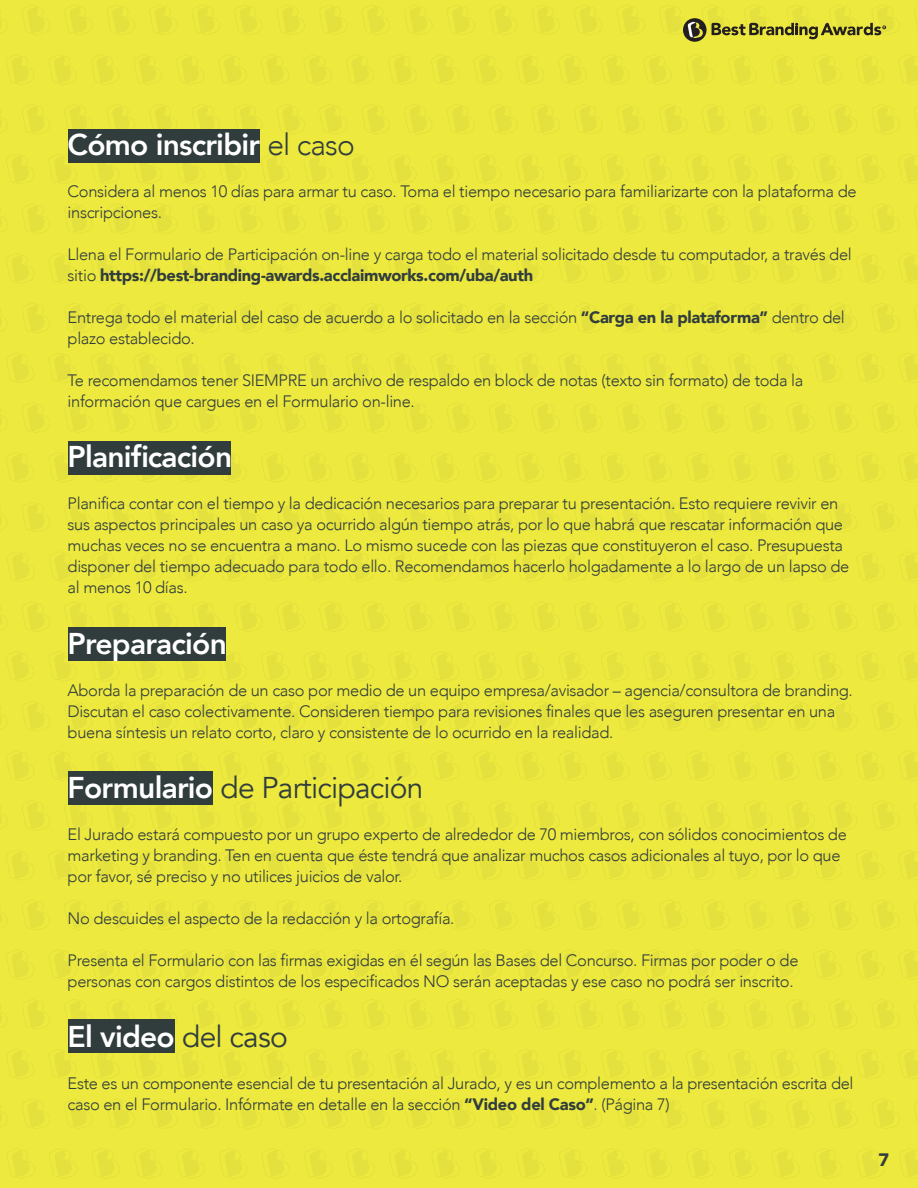
<style>
.page{position:relative;width:918px;height:1188px;background:#ede93e}
.page>*{position:absolute;margin:0;border:0;box-sizing:border-box;transform-origin:0 0}
.t1{font:800 30px "Avenir";letter-spacing:-.025em;color:#fff}
.t2{font:30px "Avenir";letter-spacing:-.025em;color:#313d3d}
.t3{font:900 18px "Avenir";color:#313d3d}
.t4{font:300 16.5px/21px "Avenir";letter-spacing:-.02em;color:#313d3d}
.s1{font-weight:300;color:#313d3d}
.s2{font-weight:900}
.s3{font-weight:800;color:#fff}
.s4{font-weight:400;color:#313d3d}
</style>
<div class="page">
<svg style="left:91px;top:162px;width:29px;height:1px"></svg>
<svg style="left:133px;top:162px;width:29px;height:1px"></svg>
<svg style="left:176px;top:162px;width:29px;height:1px"></svg>
<svg style="left:218px;top:162px;width:29px;height:1px"></svg>
<svg style="left:91px;top:474px;width:29px;height:1px"></svg>
<svg style="left:133px;top:474px;width:29px;height:1px"></svg>
<svg style="left:176px;top:474px;width:29px;height:1px"></svg>
<svg style="left:218px;top:474px;width:13px;height:1px"></svg>
<svg style="left:775px;top:22px;width:112px;height:17px"></svg>
<svg style="left:683px;top:18px;width:24px;height:24px"></svg>
<svg style="left:683px;top:18px;width:91px;height:20px"></svg>
<div style="left:68px;top:129px;width:192px;height:33px;background:#313d3d"></div>
<div style="left:68px;top:441px;width:163px;height:33px;background:#313d3d"></div>
<div style="left:68px;top:627px;width:158px;height:34px;background:#313d3d"></div>
<div style="left:68px;top:771px;width:145px;height:34px;background:#313d3d"></div>
<div style="left:68px;top:1019px;width:106px;height:34px;background:#313d3d"></div>
<h1 class="t1" style="left:68px;top:121px;width:289px">Cómo inscribir <span class="s1">el caso</span></h1>
<p class="t4" style="left:68px;top:181px;width:790px">Considera al menos 10 días para armar tu caso. Toma el tiempo necesario para familiarizarte con la plataforma de inscripciones.</p>
<p class="t4" style="left:68px;top:244px;width:786px">Llena el Formulario de Participación on-line y carga todo el material solicitado desde tu computador, a través del sitio <span class="s2">https://best-branding-awards.acclaimworks.com/uba/auth</span></p>
<p class="t4" style="left:68px;top:307px;width:779px">Entrega todo el material del caso de acuerdo a lo solicitado en la sección <span class="s2">“Carga en la plataforma”</span> dentro del plazo establecido.</p>
<p class="t4" style="left:68px;top:370px;width:737px">Te recomendamos tener SIEMPRE un archivo de respaldo en block de notas (texto sin formato) de toda la información que cargues en el Formulario on-line.</p>
<h1 class="t1" style="left:68px;top:434px;width:166px">Planificación</h1>
<p class="t4" style="left:68px;top:493px;width:783px">Planifica contar con el tiempo y la dedicación necesarios para preparar tu presentación. Esto requiere revivir en sus aspectos principales un caso ya ocurrido algún tiempo atrás, por lo que habrá que rescatar información que muchas veces no se encuentra a mano. Lo mismo sucede con las piezas que constituyeron el caso. Presupuesta disponer del tiempo adecuado para todo ello. Recomendamos hacerlo holgadamente a lo largo de un lapso de al menos 10 días.</p>
<h1 class="t1" style="left:68px;top:620px;width:161px">Preparación</h1>
<p class="t4" style="left:68px;top:679px;width:787px">Aborda la preparación de un caso por medio de un equipo empresa/avisador – agencia/consultora de branding.<br>Discutan el caso colectivamente. Consideren tiempo para revisiones finales que les aseguren presentar en una buena síntesis un relato corto, claro y consistente de lo ocurrido en la realidad.</p>
<h1 class="t2" style="left:68px;top:770px;width:358px"><span class="s3">Formulario</span> de Participación</h1>
<p class="t4" style="left:68px;top:824px;width:781px">El Jurado estará compuesto por un grupo experto de alrededor de 70 miembros, con sólidos conocimientos de marketing y branding. Ten en cuenta que éste tendrá que analizar muchos casos adicionales al tuyo, por lo que por favor, sé preciso y no utilices juicios de valor.</p>
<p class="t4" style="left:68px;top:908px;width:388px">No descuides el aspecto de la redacción y la ortografía.</p>
<p class="t4" style="left:68px;top:950px;width:732px">Presenta el Formulario con las firmas exigidas en él según las Bases del Concurso. Firmas por poder o de personas con cargos distintos de los especificados NO serán aceptadas y ese caso no podrá ser inscrito.</p>
<h1 class="t1" style="left:68px;top:1013px;width:222px">El video <span class="s4">del caso</span></h1>
<p class="t4" style="left:68px;top:1073px;width:787px">Este es un componente esencial de tu presentación al Jurado, y es un complemento a la presentación escrita del caso en el Formulario. Infórmate en detalle en la sección <span class="s2">“Video del Caso”</span>. (Página 7)</p>
<p class="t3" style="left:879px;top:1144px;width:12px">7</p>
</div>
